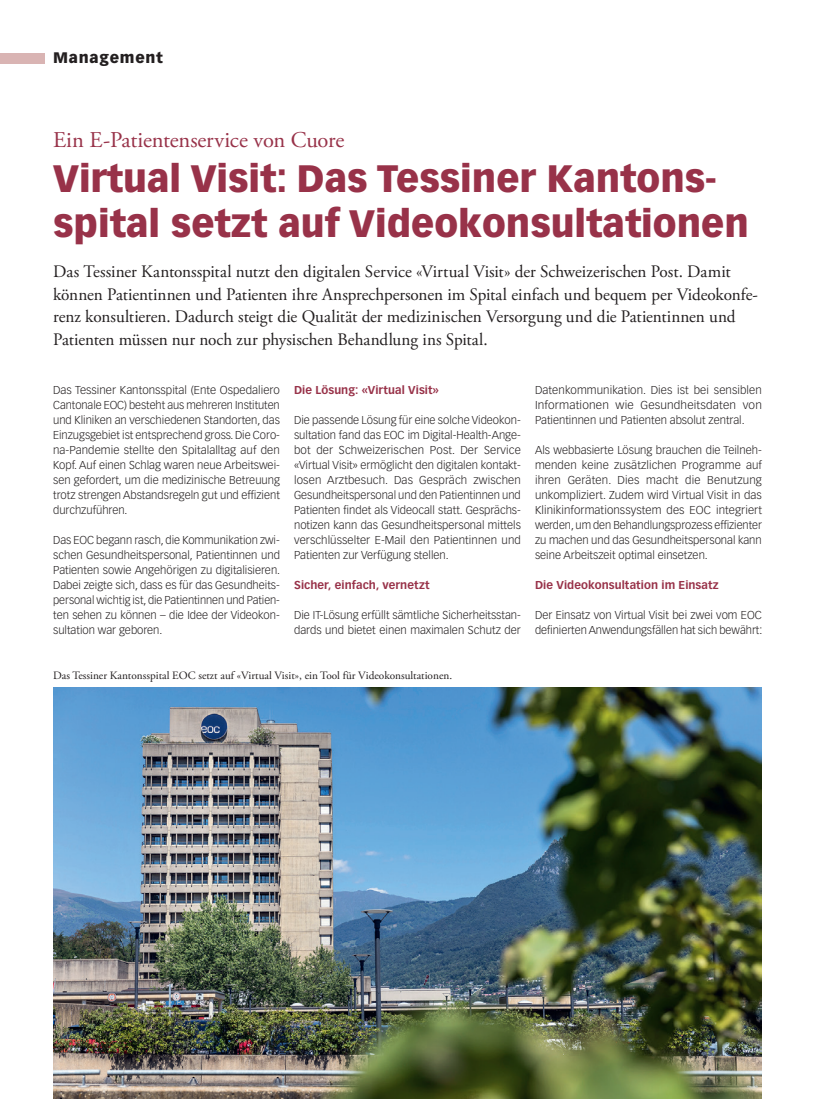
<style>
.page{position:relative;width:815px;height:1099px;background:#fff}
.page>*{position:absolute;margin:0;border:0;box-sizing:border-box;transform-origin:0 0}
.Titel_MM{font:900 37.5px/45px "Vectora LT Std";color:#983249}
.Obertitel_MM{font:22.5px "Adobe Garamond Pro";letter-spacing:-.01em;color:#983249}
.Lead{font:17.5px/22.5px "Adobe Garamond Pro";letter-spacing:-.005em;color:#231f20}
.t1{font:900 15px "Vectora LT Std";letter-spacing:.05em;color:#231f20}
.Lauftext{font:300 11.25px/15px "Vectora LT Std";color:#231f20;text-align:justify}
.Legende{font:11.25px "Adobe Garamond Pro";color:#231f20}
.ZT_MM{font:700 11.25px "Vectora LT Std";letter-spacing:.005em;color:#983249}
</style>
<div class="page">
<div style="left:0;top:53px;width:45px;height:10px;background:#d9b4b3"></div>
<img style="left:53px;top:687px;width:709px;height:411px">
<h3 class="t1" style="left:53px;top:49px;width:111px">Management</h3>
<p class="Obertitel_MM" style="left:53px;top:126px;width:293px">Ein E-Patientenservice von Cuore</p>
<p class="Titel_MM" style="left:53px;top:155px;width:697px">Virtual Visit: Das Tessiner Kantons&shy;spital setzt auf Videokonsultationen</p>
<p class="Lead" style="left:53px;top:261px;width:706px">Das Tessiner Kantonsspital nutzt den digitalen Service «Virtual Visit» der Schweizerischen Post. Damit können Patientinnen und Patienten ihre Ansprechpersonen im Spital einfach und bequem per Videokonfe&shy;renz konsultieren. Dadurch steigt die Qualität der medizinischen Versorgung und die Patientinnen und Patienten müssen nur noch zur physischen Behandlung ins Spital.</p>
<p class="Lauftext" style="left:53px;top:383px;width:228px">Das Tessiner Kantonsspital (Ente Ospedaliero Cantonale EOC) besteht aus mehreren Instituten und Kliniken an verschiedenen Standorten, das Einzugsgebiet ist entsprechend gross. Die Coro&shy;na-Pandemie stellte den Spitalalltag auf den Kopf. Auf einen Schlag waren neue Arbeitswei&shy;sen gefordert, um die medizinische Betreuung trotz strengen Abstandsregeln gut und effizient durchzuführen.</p>
<p class="Lauftext" style="left:53px;top:533px;width:229px">Das EOC begann rasch, die Kommunikation zwi&shy;schen Gesundheitspersonal, Patientinnen und Patienten sowie Angehörigen zu digitalisieren.<br>Dabei zeigte sich, dass es für das Gesundheits&shy;personal wichtig ist, die Patientinnen und Patien&shy;ten sehen zu können – die Idee der Videokon&shy;sultation war geboren.</p>
<p class="ZT_MM" style="left:294px;top:383px;width:146px">Die Lösung: «Virtual Visit»</p>
<p class="Lauftext" style="left:294px;top:413px;width:228px">Die passende Lösung für eine solche Videokon&shy;sultation fand das EOC im Digital-Health-Ange&shy;bot der Schweizerischen Post. Der Service «Virtual Visit» ermöglicht den digitalen kontakt&shy;losen Arztbesuch. Das Gespräch zwischen Gesundheitspersonal und den Patientinnen und Patienten findet als Videocall statt. Gesprächs&shy;notizen kann das Gesundheitspersonal mittels verschlüsselter E-Mail den Patientinnen und Patienten zur Verfügung stellen.</p>
<p class="ZT_MM" style="left:294px;top:578px;width:137px">Sicher, einfach, vernetzt</p>
<p class="Lauftext" style="left:294px;top:608px;width:228px">Die IT-Lösung erfüllt sämtliche Sicherheitsstan&shy;dards und bietet einen maximalen Schutz der</p>
<p class="Lauftext" style="left:535px;top:383px;width:228px">Datenkommunikation. Dies ist bei sensiblen Informationen wie Gesundheitsdaten von Patientinnen und Patienten absolut zentral.</p>
<p class="Lauftext" style="left:535px;top:443px;width:228px">Als webbasierte Lösung brauchen die Teilneh&shy;menden keine zusätzlichen Programme auf ihren Geräten. Dies macht die Benutzung unkompliziert. Zudem wird Virtual Visit in das Klinikinformationssystem des EOC integriert werden, um den Behandlungsprozess effizienter zu machen und das Gesundheitspersonal kann seine Arbeitszeit optimal einsetzen.</p>
<p class="ZT_MM" style="left:535px;top:578px;width:185px">Die Videokonsultation im Einsatz</p>
<p class="Lauftext" style="left:535px;top:608px;width:229px">Der Einsatz von Virtual Visit bei zwei vom EOC definierten Anwendungsfällen hat sich bewährt:</p>
<p class="Legende" style="left:53px;top:669px;width:401px">Das Tessiner Kantonsspital EOC setzt auf «Virtual Visit», ein Tool für Videokonsultationen.</p>
</div>
